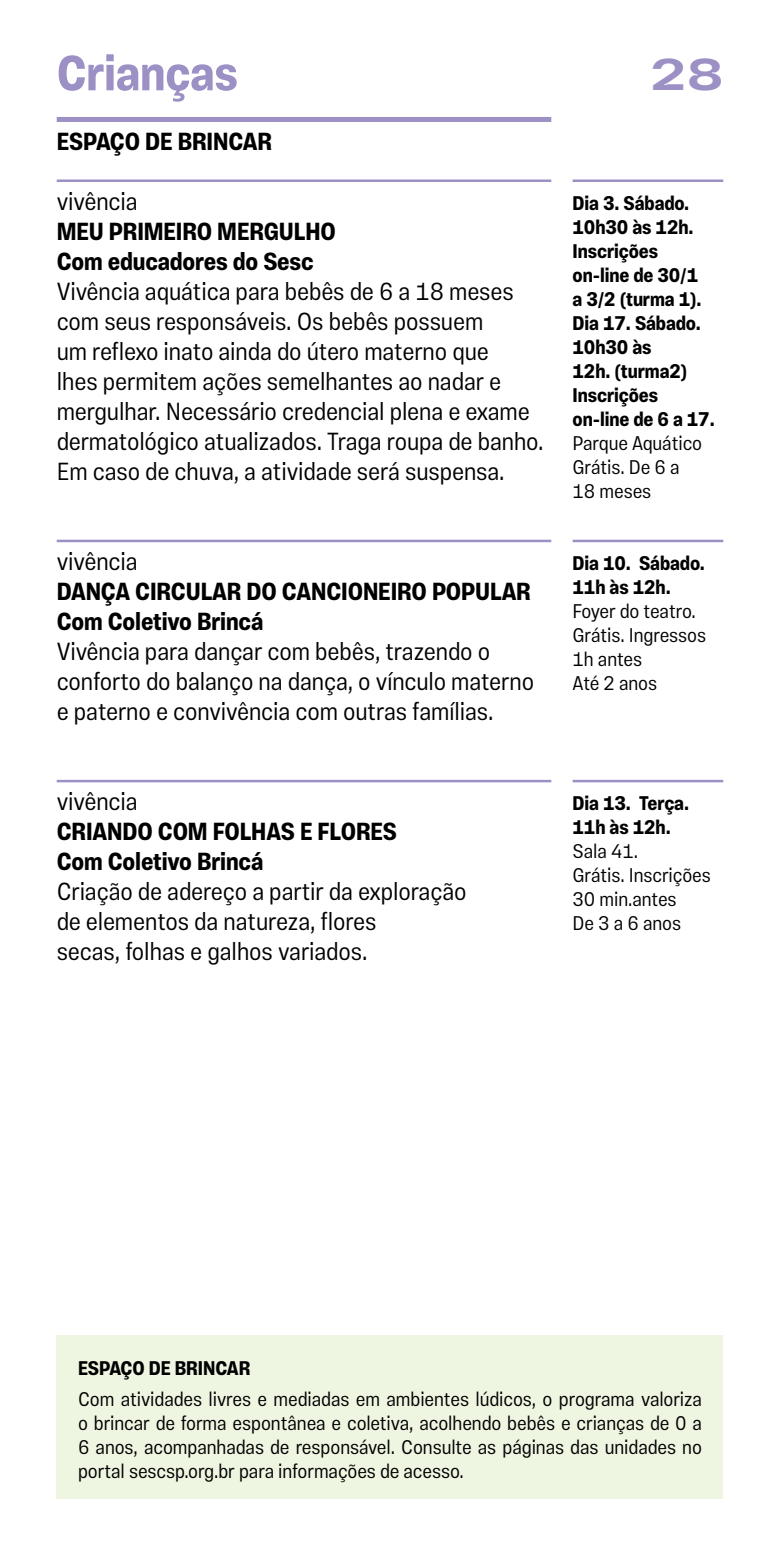
<style>
.page{position:relative;width:780px;height:1560px;background:#fff}
.page>*{position:absolute;margin:0;border:0;box-sizing:border-box;transform-origin:0 0}
.t1{font:700 50px "Vinila Condensed";letter-spacing:-.005em;color:#9c90c5}
.t2{font:700 45px "Vinila Extended";color:#9c90c5}
.t3{font:300 25px/30px "Vinila Condensed";letter-spacing:-.005em;color:#000}
.t4{font:700 25px/30px "Vinila Condensed";letter-spacing:-.005em;color:#000}
.t5{font:300 20px/24px "Vinila Condensed";letter-spacing:-.005em;color:#000}
.t6{font:700 20px/24px "Vinila Condensed";letter-spacing:-.005em;color:#000}
</style>
<div class="page">
<div style="left:57px;top:117px;width:494px;height:5px;background:#9c90c5"></div>
<hr style="left:57px;top:179px;width:494px;height:3px;background:#9c90c5">
<hr style="left:57px;top:539px;width:494px;height:3px;background:#9c90c5">
<hr style="left:57px;top:779px;width:494px;height:3px;background:#9c90c5">
<div style="left:57px;top:1335px;width:666px;height:163px;background:#eef5e1"></div>
<hr style="left:572px;top:179px;width:151px;height:3px;background:#9c90c5">
<hr style="left:572px;top:539px;width:151px;height:3px;background:#9c90c5">
<hr style="left:572px;top:779px;width:151px;height:3px;background:#9c90c5">
<h1 class="t1" style="left:57px;top:44px;width:183px">Crianças</h1>
<h2 class="t2" style="left:650px;top:47px;width:75px">28</h2>
<p class="t4" style="left:57px;top:126px;width:217px">ESPAÇO DE BRINCAR</p>
<p class="t3" style="left:57px;top:186px;width:82px">vivência</p>
<p class="t4" style="left:57px;top:216px;width:280px">MEU PRIMEIRO MERGULHO<br>Com educadores do Sesc</p>
<p class="t3" style="left:57px;top:276px;width:488px">Vivência aquática para bebês de 6 a 18 meses com seus responsáveis. Os bebês possuem<br>um reflexo inato ainda do útero materno que<br>lhes permitem ações semelhantes ao nadar e mergulhar. Necessário credencial plena e exame dermatológico atualizados. Traga roupa de banho.<br>Em caso de chuva, a atividade será suspensa.</p>
<p class="t6" style="left:572px;top:191px;width:144px">Dia 3. Sábado.<br>10h30 às 12h.<br>Inscrições on-line de 30/1<br>a 3/2 (turma 1).<br>Dia 17. Sábado.<br>10h30 às<br>12h. (turma2)<br>Inscrições on-line de 6 a 17.</p>
<p class="t5" style="left:572px;top:430px;width:131px">Parque Aquático<br>Grátis. De 6 a<br>18 meses</p>
<p class="t3" style="left:57px;top:546px;width:82px">vivência</p>
<p class="t4" style="left:57px;top:576px;width:475px">DANÇA CIRCULAR DO CANCIONEIRO POPULAR<br>Com Coletivo Brincá</p>
<p class="t3" style="left:57px;top:636px;width:479px">Vivência para dançar com bebês, trazendo o conforto do balanço na dança, o vínculo materno e paterno e convivência com outras famílias.</p>
<p class="t3" style="left:57px;top:786px;width:82px">vivência</p>
<p class="t4" style="left:57px;top:816px;width:342px">CRIANDO COM FOLHAS E FLORES<br>Com Coletivo Brincá</p>
<p class="t3" style="left:57px;top:876px;width:411px">Criação de adereço a partir da exploração de elementos da natureza, flores<br>secas, folhas e galhos variados.</p>
<p class="t6" style="left:572px;top:551px;width:134px">Dia 10. Sábado.<br>11h às 12h.</p>
<p class="t5" style="left:572px;top:598px;width:135px">Foyer do teatro.<br>Grátis. Ingressos<br>1h antes<br>Até 2 anos</p>
<p class="t6" style="left:572px;top:791px;width:118px">Dia 13. Terça.<br>11h às 12h.</p>
<p class="t5" style="left:572px;top:838px;width:140px">Sala 41.<br>Grátis. Inscrições<br>30 min.antes<br>De 3 a 6 anos</p>
<p class="t6" style="left:78px;top:1355px;width:174px">ESPAÇO DE BRINCAR</p>
<p class="t5" style="left:78px;top:1386px;width:625px;text-align:justify">Com atividades livres e mediadas em ambientes lúdicos, o programa valoriza o brincar de forma espontânea e coletiva, acolhendo bebês e crianças de 0 a 6 anos, acompanhadas de responsável. Consulte as páginas das unidades no portal sescsp.org.br para informações de acesso.</p>
</div>
